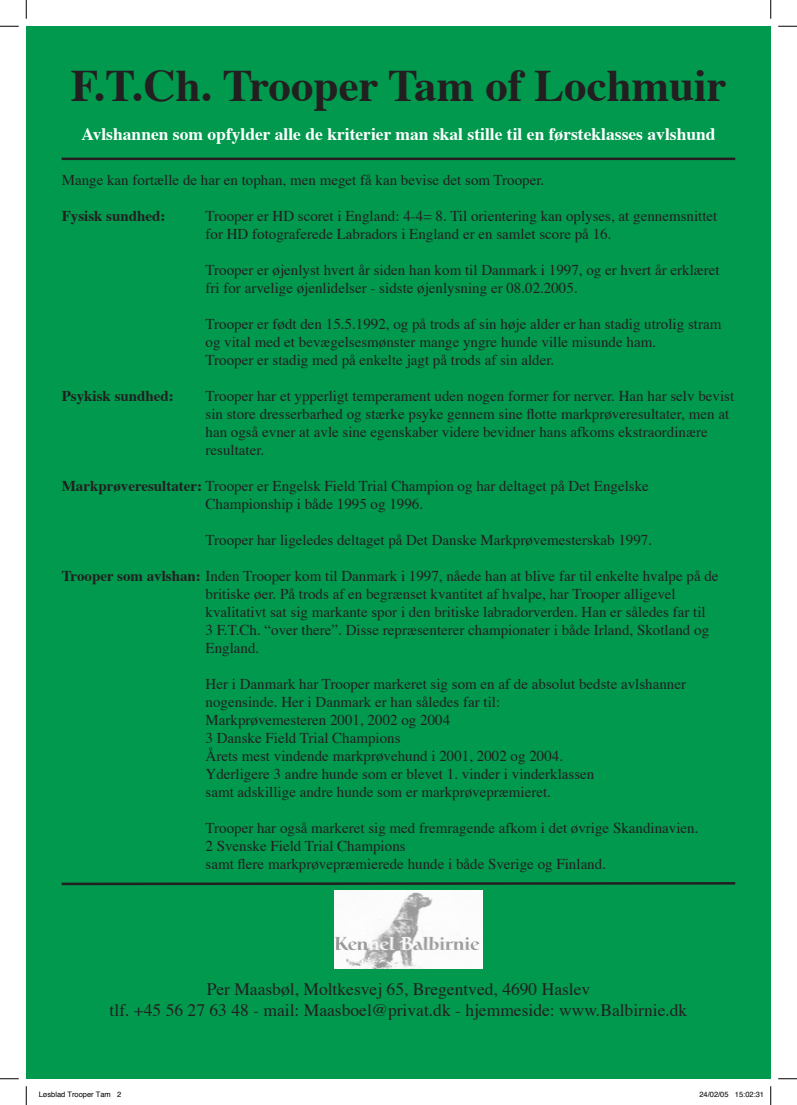
<style>
.page{position:relative;width:797px;height:1105px;background:#fff}
.page>*{position:absolute;margin:0;border:0;box-sizing:border-box;transform-origin:0 0}
.t1{font:700 45px "Times";color:#231f20}
.t2{font:17.5px/21px "Times";color:#231f20;text-align:center}
.t3{font:700 17.5px "Times";color:#fff}
.t4{font:15px/18px "Times";color:#231f20}
.t5{font:700 15px "Times";color:#231f20}
.t6{font:7.5px "Helvetica";color:#000}
.s1{font-weight:700}
</style>
<div class="page">
<div style="left:26px;top:26px;width:744px;height:1053px;background:#00994e"></div>
<hr style="left:62px;top:158px;width:673px;height:2px;background:#231f20">
<svg style="left:61px;top:882px;width:675px;height:4px"></svg>
<img style="left:335px;top:891px;width:147px;height:78px">
<svg style="left:0;top:25px;width:19px;height:2px"></svg>
<svg style="left:778px;top:25px;width:19px;height:2px"></svg>
<svg style="left:0;top:1078px;width:19px;height:1px"></svg>
<svg style="left:778px;top:1078px;width:19px;height:1px"></svg>
<svg style="left:25px;top:0;width:2px;height:19px"></svg>
<svg style="left:25px;top:1086px;width:2px;height:19px"></svg>
<svg style="left:770px;top:0;width:1px;height:19px"></svg>
<svg style="left:770px;top:1086px;width:1px;height:19px"></svg>
<h1 class="t1" style="left:71px;top:55px;width:657px">F.T.Ch. Trooper Tam of Lochmuir</h1>
<p class="t3" style="left:81px;top:122px;width:635px">Avlshannen som opfylder alle de kriterier man skal stille til en førsteklasses avlshund</p>
<p class="t4" style="left:62px;top:172px;width:484px">Mange kan fortælle de har en tophan, men meget få kan bevise det som Trooper.</p>
<p class="t5" style="left:62px;top:206px;width:105px">Fysisk sundhed:</p>
<p class="t4" style="left:205px;top:208px;width:513px">Trooper er HD scoret i England: 4-4= 8. Til orientering kan oplyses, at gennemsnittet for HD fotograferede Labradors i England er en samlet score på 16.</p>
<p class="t4" style="left:205px;top:262px;width:515px">Trooper er øjenlyst hvert år siden han kom til Danmark i 1997, og er hvert år erklæret fri for arvelige øjenlidelser - sidste øjenlysning er 08.02.2005.</p>
<p class="t4" style="left:205px;top:316px;width:517px">Trooper er født den 15.5.1992, og på trods af sin høje alder er han stadig utrolig stram og vital med et bevægelsesmønster mange yngre hunde ville misunde ham.<br>Trooper er stadig med på enkelte jagt på trods af sin alder.</p>
<p class="t5" style="left:62px;top:386px;width:114px">Psykisk sundhed:</p>
<p class="t4" style="left:205px;top:388px;width:530px">Trooper har et ypperligt temperament uden nogen former for nerver. Han har selv bevist sin store dresserbarhed og stærke psyke gennem sine flotte markprøveresultater, men at han også evner at avle sine egenskaber videre bevidner hans afkoms ekstraordinære resultater.</p>
<p class="t4" style="left:205px;top:478px;width:445px;text-indent:-144px"><span class="s1">Markprøveresultater:</span> Trooper er Engelsk Field Trial Champion og har deltaget på Det Engelske<br>Championship i både 1995 og 1996.</p>
<p class="t4" style="left:205px;top:532px;width:448px">Trooper har ligeledes deltaget på Det Danske Markprøvemesterskab 1997.</p>
<p class="t4" style="left:205px;top:568px;width:514px;text-indent:-144px"><span class="s1">Trooper som avlshan:</span> Inden Trooper kom til Danmark i 1997, nåede han at blive far til enkelte hvalpe på de britiske øer. På trods af en begrænset kvantitet af hvalpe, har Trooper alligevel kvalitativt sat sig markante spor i den britiske labradorverden. Han er således far til<br>3 F.T.Ch. “over there”. Disse repræsenterer championater i både Irland, Skotland og England.</p>
<p class="t4" style="left:205px;top:676px;width:482px">Her i Danmark har Trooper markeret sig som en af de absolut bedste avlshanner nogensinde. Her i Danmark er han således far til:<br>Markprøvemesteren 2001, 2002 og 2004<br>3 Danske Field Trial Champions<br>Årets mest vindende markprøvehund i 2001, 2002 og 2004.<br>Yderligere 3 andre hunde som er blevet 1. vinder i vinderklassen<br>samt adskillige andre hunde som er markprøvepræmieret.</p>
<p class="t4" style="left:205px;top:820px;width:494px">Trooper har også markeret sig med fremragende afkom i det øvrige Skandinavien.<br>2 Svenske Field Trial Champions<br>samt flere markprøvepræmierede hunde i både Sverige og Finland.</p>
<p class="t2" style="left:110px;top:980px;width:579px">Per Maasbøl, Moltkesvej 65, Bregentved, 4690 Haslev<br>tlf. +45 56 27 63 48 - mail: Maasboel@privat.dk - hjemmeside: www.Balbirnie.dk</p>
<p class="t6" style="left:39px;top:1090px;width:84px">Løsblad Trooper Tam 2</p>
<p class="t6" style="left:699px;top:1090px;width:66px">24/02/05 15:02:31</p>
</div>
